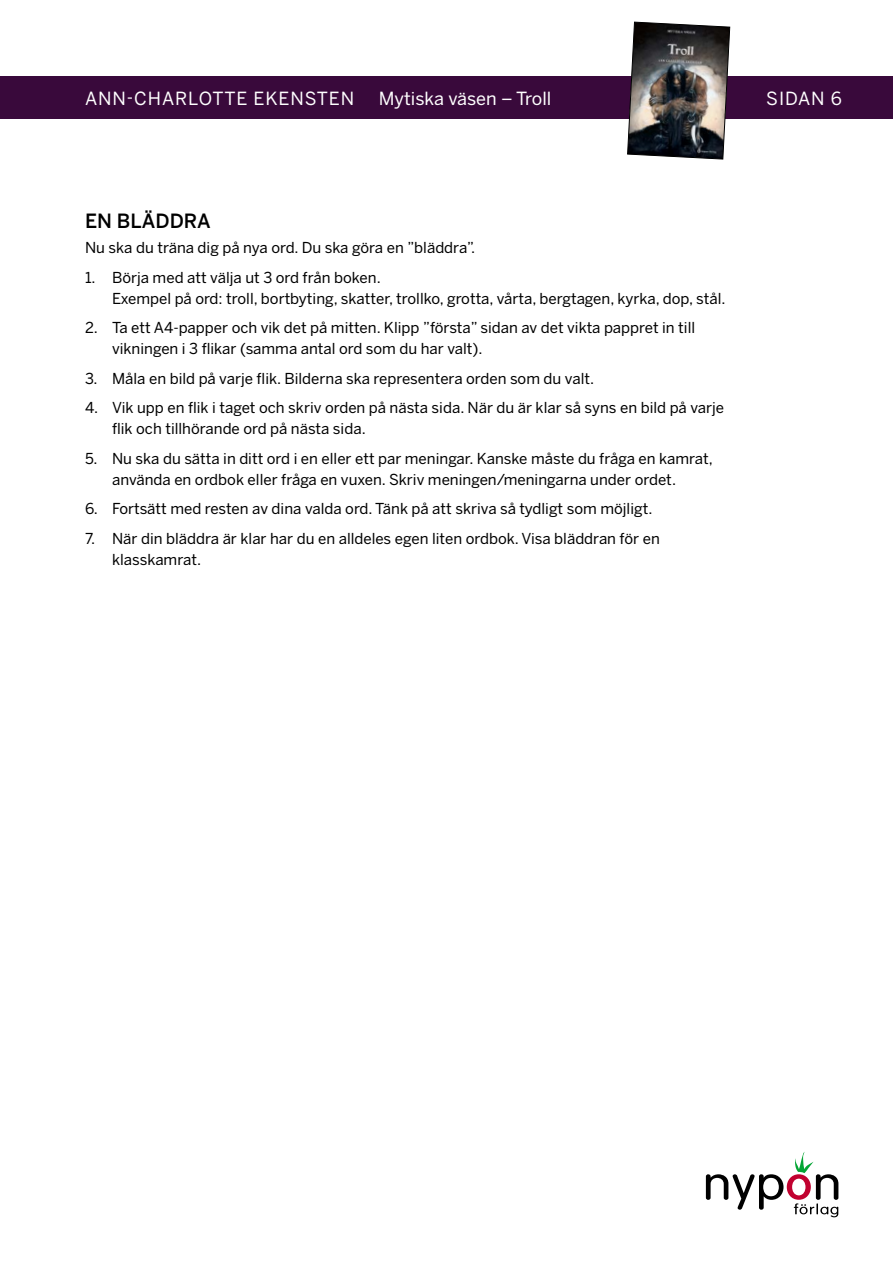
<style>
.page{position:relative;width:893px;height:1263px;background:#fff}
.page>*{position:absolute;margin:0;border:0;box-sizing:border-box;transform-origin:0 0}
.t1{font:500 19.5px "Benton Sans";color:#000}
.t2{font:18px "Benton Sans";letter-spacing:.015em;color:#fff}
.t3{font:18px "Benton Sans";letter-spacing:.05em;color:#fff}
.t4{font:15px/21px "Benton Sans";color:#000}
</style>
<div class="page">
<svg style="left:706px;top:1152px;width:132px;height:65px"></svg>
<div style="left:0;top:77px;width:893px;height:42px;background:#39093b"></div>
<img style="left:627px;top:21px;width:103px;height:139px">
<p class="t3" style="left:85px;top:87px;width:271px">ANN-CHARLOTTE EKENSTEN</p>
<p class="t2" style="left:379px;top:87px;width:174px">Mytiska väsen – Troll</p>
<p class="t2" style="left:766px;top:87px;width:77px">SIDAN 6</p>
<h1 class="t1" style="left:85px;top:209px;width:127px">EN BLÄDDRA</h1>
<p class="t4" style="left:85px;top:237px;width:392px">Nu ska du träna dig på nya ord. Du ska göra en ”bläddra”.</p>
<p class="t4" style="left:112px;top:267px;width:615px;text-indent:-27px">1. Börja med att välja ut 3 ord från boken.<br>Exempel på ord: troll, bortbyting, skatter, trollko, grotta, vårta, bergtagen, kyrka, dop, stål.</p>
<p class="t4" style="left:112px;top:317px;width:585px;text-indent:-27px">2. Ta ett A4-papper och vik det på mitten. Klipp ”första” sidan av det vikta pappret in till vikningen i 3 flikar (samma antal ord som du har valt).</p>
<p class="t4" style="left:85px;top:368px;width:511px">3. Måla en bild på varje flik. Bilderna ska representera orden som du valt.</p>
<p class="t4" style="left:112px;top:397px;width:614px;text-indent:-27px">4. Vik upp en flik i taget och skriv orden på nästa sida. När du är klar så syns en bild på varje flik och tillhörande ord på nästa sida.</p>
<p class="t4" style="left:112px;top:448px;width:602px;text-indent:-27px">5. Nu ska du sätta in ditt ord i en eller ett par meningar. Kanske måste du fråga en kamrat, använda en ordbok eller fråga en vuxen. Skriv meningen/meningarna under ordet.</p>
<p class="t4" style="left:85px;top:498px;width:569px">6. Fortsätt med resten av dina valda ord. Tänk på att skriva så tydligt som möjligt.</p>
<p class="t4" style="left:112px;top:528px;width:549px;text-indent:-27px">7. När din bläddra är klar har du en alldeles egen liten ordbok. Visa bläddran för en klasskamrat.</p>
</div>
